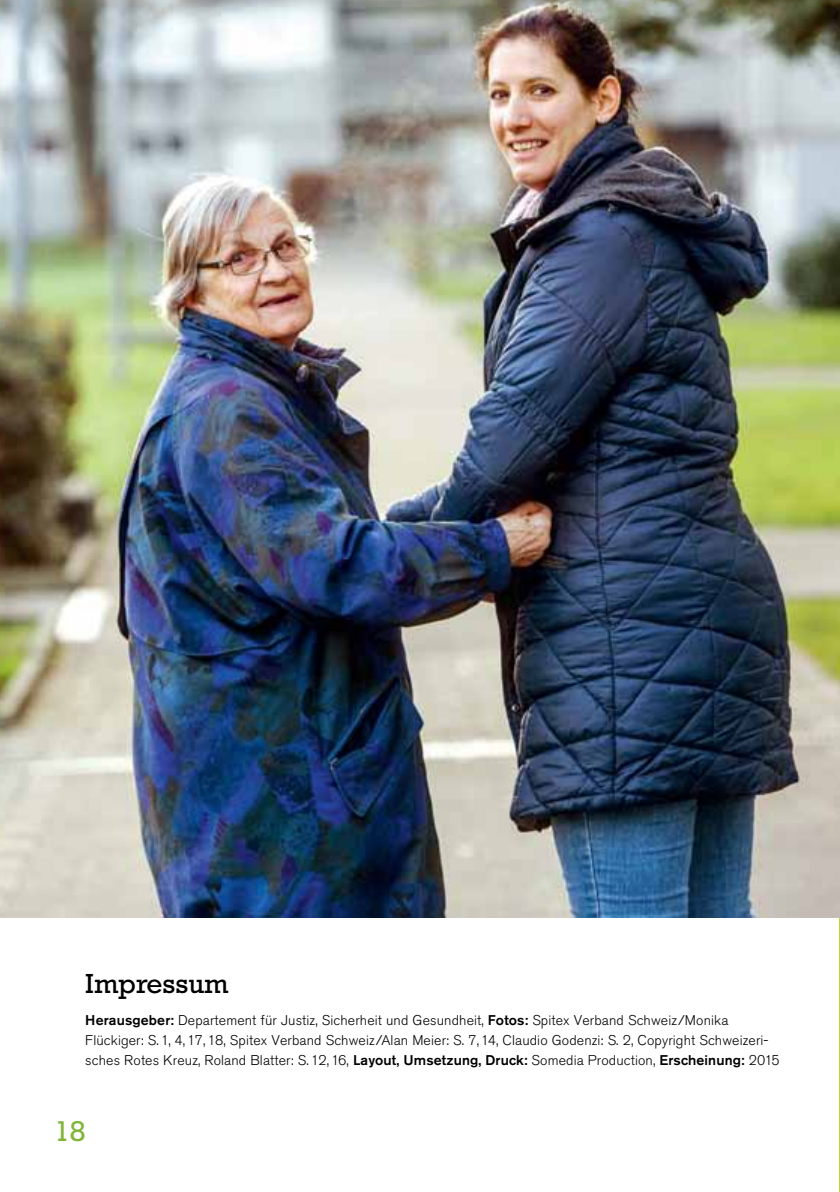
<style>
.page{position:relative;width:840px;height:1192px;background:#fff}
.page>*{position:absolute;margin:0;border:0;box-sizing:border-box;transform-origin:0 0}
.t1{font:29.2px "Rockwell Std";color:#80b539}
.t2{font:28px "Rockwell Std";color:#000}
.t3{font:300 14px/20px "Akzidenz Grotesk BQ";letter-spacing:.01em;color:#000}
.s1{font-weight:500}
</style>
<div class="page">
<hr style="left:839px;top:0;width:1px;height:1191px;background:#bfd730">
<img style="left:0;top:0;width:839px;height:917px">
<h2 class="t2" style="left:85px;top:966px;width:145px">Impressum</h2>
<p class="t3" style="left:85px;top:1009px;width:696px"><span class="s1">Herausgeber:</span> Departement für Justiz, Sicherheit und Gesundheit, <span class="s1">Fotos:</span> Spitex Verband Schweiz/Monika<br>Flückiger: S.1, 4,17,18, Spitex Verband Schweiz/Alan Meier: S. 7,14, Claudio Godenzi: S. 2, Copyright Schweizeri&shy;sches Rotes Kreuz, Roland Blatter: S.12,16, <span class="s1">Layout, Umsetzung, Druck:</span> Somedia Production, <span class="s1">Erscheinung:</span> 2015</p>
<h1 class="t1" style="left:54px;top:1113px;width:33px">18</h1>
</div>
